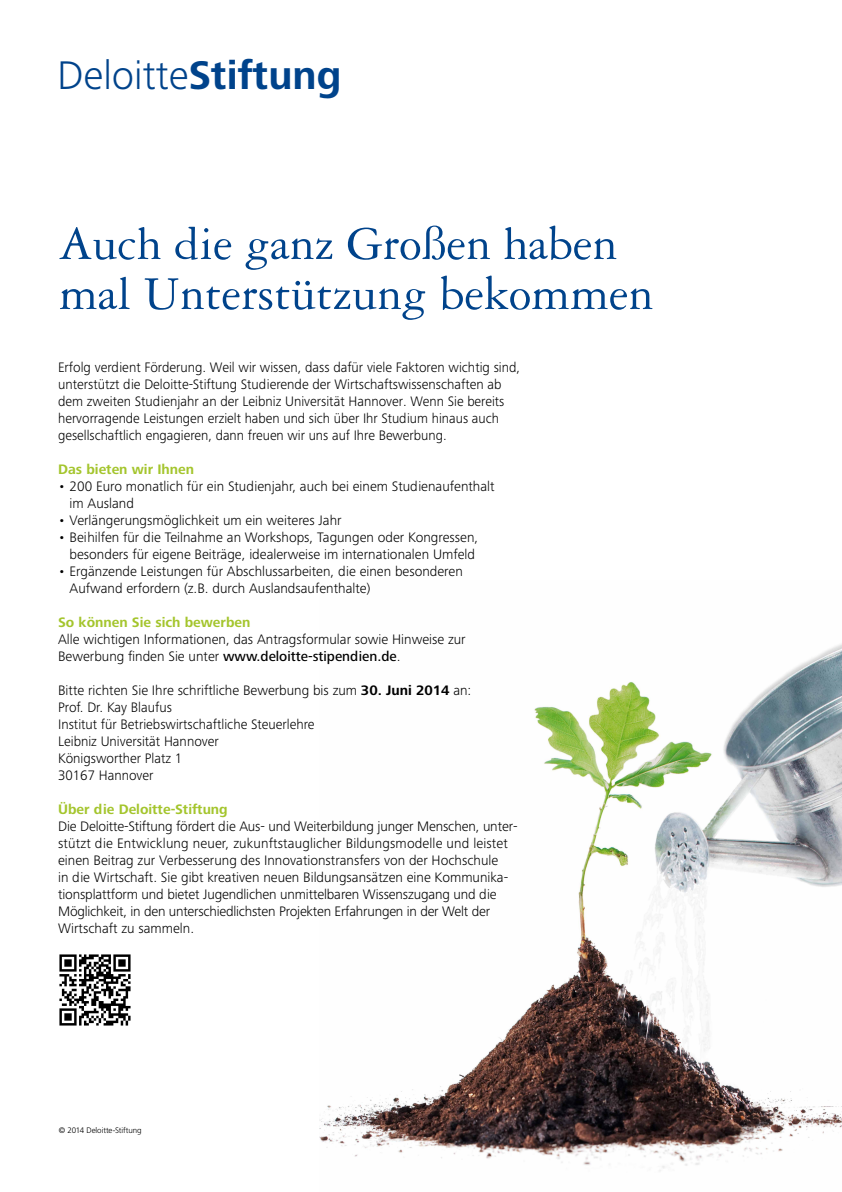
<style>
.page{position:relative;width:842px;height:1192px;background:#fff}
.page>*{position:absolute;margin:0;border:0;box-sizing:border-box;transform-origin:0 0}
.t1{font:50px/50px "Garamond 3 LT Std";color:#00438b}
.t2{font:300 41.4px "Frutiger Next Pro";color:#00438b}
.t3{font:300 14.25px/17px "Frutiger Next Pro";color:#000}
.t4{font:700 14.25px "Frutiger Next Pro";color:#a4c52d}
.t5{font:300 8px "Frutiger";letter-spacing:-.01em;color:#000}
.s1{font-weight:700}
.s2{font-weight:500}
</style>
<div class="page">
<img style="left:320px;top:644px;width:522px;height:527px">
<img style="left:59px;top:954px;width:72px;height:72px">
<h2 class="t2" style="left:57px;top:51px;width:286px">Deloitte<span class="s1">Stiftung</span></h2>
<h1 class="t1" style="left:59px;top:219px;width:596px">Auch die ganz Großen haben mal Unterstützung bekommen</h1>
<p class="t3" style="left:58px;top:358px;width:464px">Erfolg verdient Förderung. Weil wir wissen, dass dafür viele Faktoren wichtig sind, unterstützt die Deloitte-Stiftung Studierende der Wirtschaftswissenschaften ab dem zweiten Studienjahr an der Leibniz Universität Hannover. Wenn Sie bereits hervorragende Leistungen erzielt haben und sich über Ihr Studium hinaus auch gesellschaftlich engagieren, dann freuen wir uns auf Ihre Bewerbung.</p>
<p class="t4" style="left:58px;top:461px;width:138px">Das bieten wir Ihnen</p>
<p class="t3" style="left:70px;top:478px;width:427px;text-indent:-11px">• 200 Euro monatlich für ein Studienjahr, auch bei einem Studienaufenthalt im Ausland</p>
<p class="t3" style="left:58px;top:512px;width:285px">• Verlängerungsmöglichkeit um ein weiteres Jahr</p>
<p class="t3" style="left:58px;top:529px;width:422px;text-align:center">• Beihilfen für die Teilnahme an Workshops, Tagungen oder Kongressen, besonders für eigene Beiträge, idealerweise im internationalen Umfeld</p>
<p class="t3" style="left:70px;top:563px;width:395px;text-indent:-11px">• Ergänzende Leistungen für Abschlussarbeiten, die einen besonderen<br>Aufwand erfordern (z.B. durch Auslandsaufenthalte)</p>
<p class="t4" style="left:58px;top:614px;width:194px">So können Sie sich bewerben</p>
<p class="t3" style="left:58px;top:631px;width:409px">Alle wichtigen Informationen, das Antragsformular sowie Hinweise zur<br>Bewerbung finden Sie unter <span class="s2">www.deloitte-stipendien.de</span>.</p>
<p class="t3" style="left:58px;top:682px;width:415px">Bitte richten Sie Ihre schriftliche Bewerbung bis zum <span class="s1">30. Juni 2014</span> an:<br>Prof. Dr. Kay Blaufus<br>Institut für Betriebswirtschaftliche Steuerlehre<br>Leibniz Universität Hannover<br>Königsworther Platz 1<br>30167 Hannover</p>
<p class="t4" style="left:58px;top:801px;width:171px">Über die Deloitte-Stiftung</p>
<p class="t3" style="left:58px;top:818px;width:461px">Die Deloitte-Stiftung fördert die Aus- und Weiterbildung junger Menschen, unter&shy;stützt die Entwicklung neuer, zukunftstauglicher Bildungsmodelle und leistet einen Beitrag zur Verbesserung des Innovationstransfers von der Hochschule<br>in die Wirtschaft. Sie gibt kreativen neuen Bildungsansätzen eine Kommunika&shy;tionsplattform und bietet Jugendlichen unmittelbaren Wissenszugang und die Möglichkeit, in den unterschiedlichsten Projekten Erfahrungen in der Welt der Wirtschaft zu sammeln.</p>
<p class="t5" style="left:59px;top:1126px;width:84px">© 2014 Deloitte-Stiftung</p>
</div>
